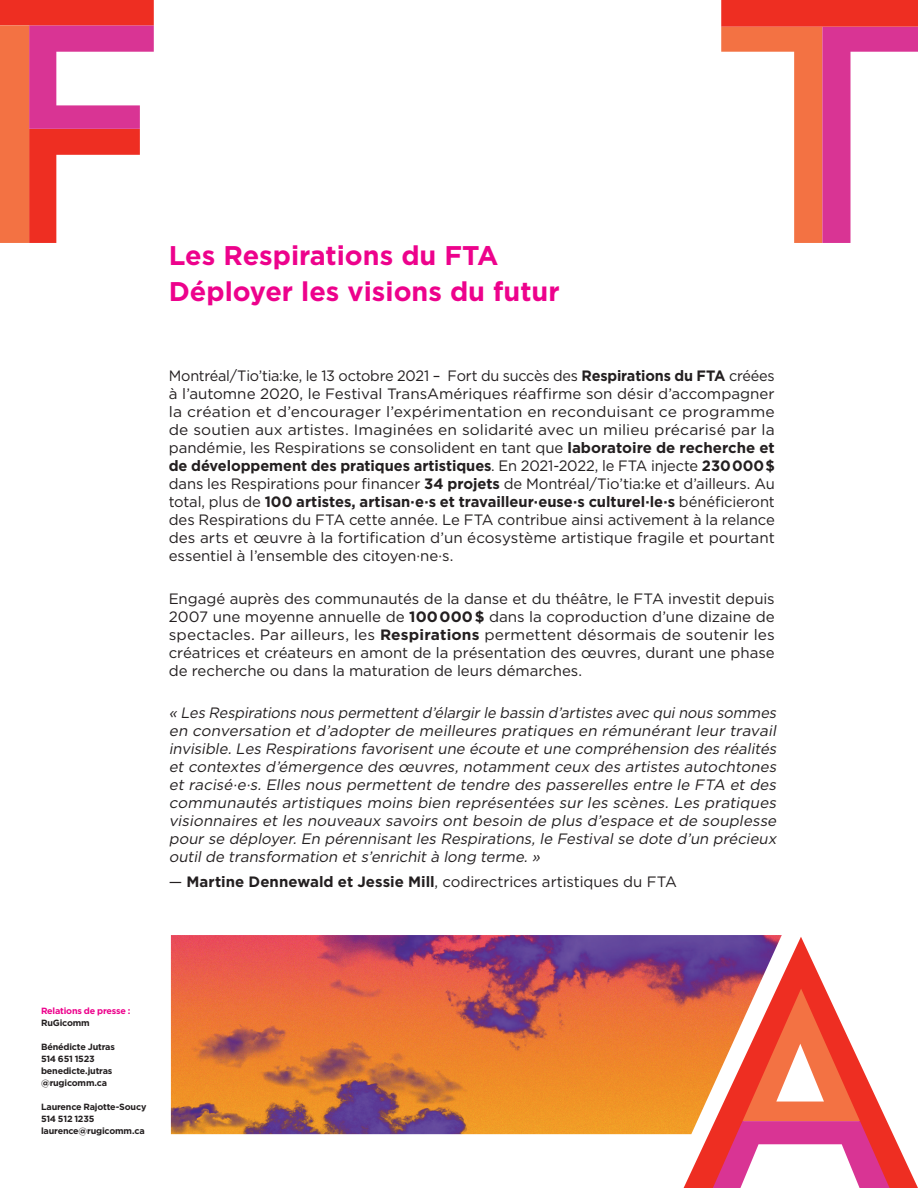
<style>
.page{position:relative;width:918px;height:1188px;background:#fff}
.page>*{position:absolute;margin:0;border:0;box-sizing:border-box;transform-origin:0 0}
.t1{font:700 27px/36px "Gotham HTF";color:#ed028c}
.t2{font:15px/18px "Gotham HTF";letter-spacing:-.005em;color:#231f20;text-align:justify;scale:.96 1}
.t3{font:italic 15px/18px "Gotham HTF";color:#231f20;text-align:justify}
.t4{font:15px/18px "Gotham HTF";letter-spacing:-.005em;color:#231f20;text-align:justify}
.t5{font:700 9px/12px "Gotham HTF";letter-spacing:-.02em;color:#231f20}
.t6{font:700 9px "Gotham HTF";letter-spacing:-.025em;color:#ed028c}
.s1{font-weight:700}
</style>
<div class="page">
<svg style="left:0;top:0;width:154px;height:243px"></svg>
<svg style="left:721px;top:0;width:197px;height:243px"></svg>
<svg style="left:684px;top:937px;width:234px;height:251px"></svg>
<svg style="left:713px;top:989px;width:177px;height:199px"></svg>
<img style="left:171px;top:935px;width:611px;height:199px">
<h1 class="t1" style="left:169px;top:236px;width:392px">Les Respirations du FTA<br>Déployer les visions du futur</h1>
<p class="t2" style="left:169px;top:366px;width:633px">Montréal/Tio’tia:ke, le 13 octobre 2021 – Fort du succès des <span class="s1">Respirations du FTA</span> créées à l’automne 2020, le Festival TransAmériques réaffirme son désir d’accompagner la création et d’encourager l’expérimentation en reconduisant ce programme de soutien aux artistes. Imaginées en solidarité avec un milieu précarisé par la pandémie, les Respirations se consolident en tant que <span class="s1">laboratoire de recherche et de développement des pratiques artistiques</span>. En 2021-2022, le FTA injecte <span class="s1">230000$ </span>dans les Respirations pour financer <span class="s1">34 projets</span> de Montréal/Tio’tia:ke et d’ailleurs. Au total, plus de <span class="s1">100 artistes, artisan·e·s et travailleur·euse·s culturel·le·s</span> bénéficieront des Respirations du FTA cette année. Le FTA contribue ainsi activement à la relance des arts et œuvre à la fortification d’un écosystème artistique fragile et pourtant essentiel à l’ensemble des citoyen·ne·s.</p>
<p class="t4" style="left:169px;top:589px;width:608px">Engagé auprès des communautés de la danse et du théâtre, le FTA investit depuis 2007 une moyenne annuelle de <span class="s1">100000$</span> dans la coproduction d’une dizaine de spectacles. Par ailleurs, les <span class="s1">Respirations</span> permettent désormais de soutenir les créatrices et créateurs en amont de la présentation des œuvres, durant une phase de recherche ou dans la maturation de leurs démarches.</p>
<p class="t3" style="left:169px;top:704px;width:612px">« Les Respirations nous permettentd’élargirle bassin d’artistes avec quinous sommes en conversation et d’adopter de meilleures pratiques en rémunérant leur travail invisible. Les Respirations favorisent une écoute et une compréhension des réalités et contextes d’émergence des œuvres, notamment ceux des artistes autochtones et racisé·e·s. Elles nous permettent de tendre des passerelles entre le FTA et des communautés artistiques moins bien représentées sur les scènes. Les pratiques visionnaires et les nouveaux savoirs ont besoin de plus d’espace et de souplesse pour se déployer. En pérennisant les Respirations, le Festival se dote d’un précieux outil de transformation et s’enrichit à long terme. »</p>
<p class="t4" style="left:169px;top:873px;width:510px">— <span class="s1">Martine Dennewald et Jessie Mill</span>, codirectrices artistiques du FTA</p>
<p class="t6" style="left:41px;top:1006px;width:91px">Relations de presse :</p>
<p class="t5" style="left:41px;top:1017px;width:50px">RuGicomm</p>
<p class="t5" style="left:41px;top:1041px;width:75px">Bénédicte Jutras<br>514 651 1523 benedicte.jutras @rugicomm.ca</p>
<p class="t5" style="left:41px;top:1101px;width:107px">Laurence Rajotte-Soucy<br>514 512 1235 laurence@rugicomm.ca</p>
</div>
